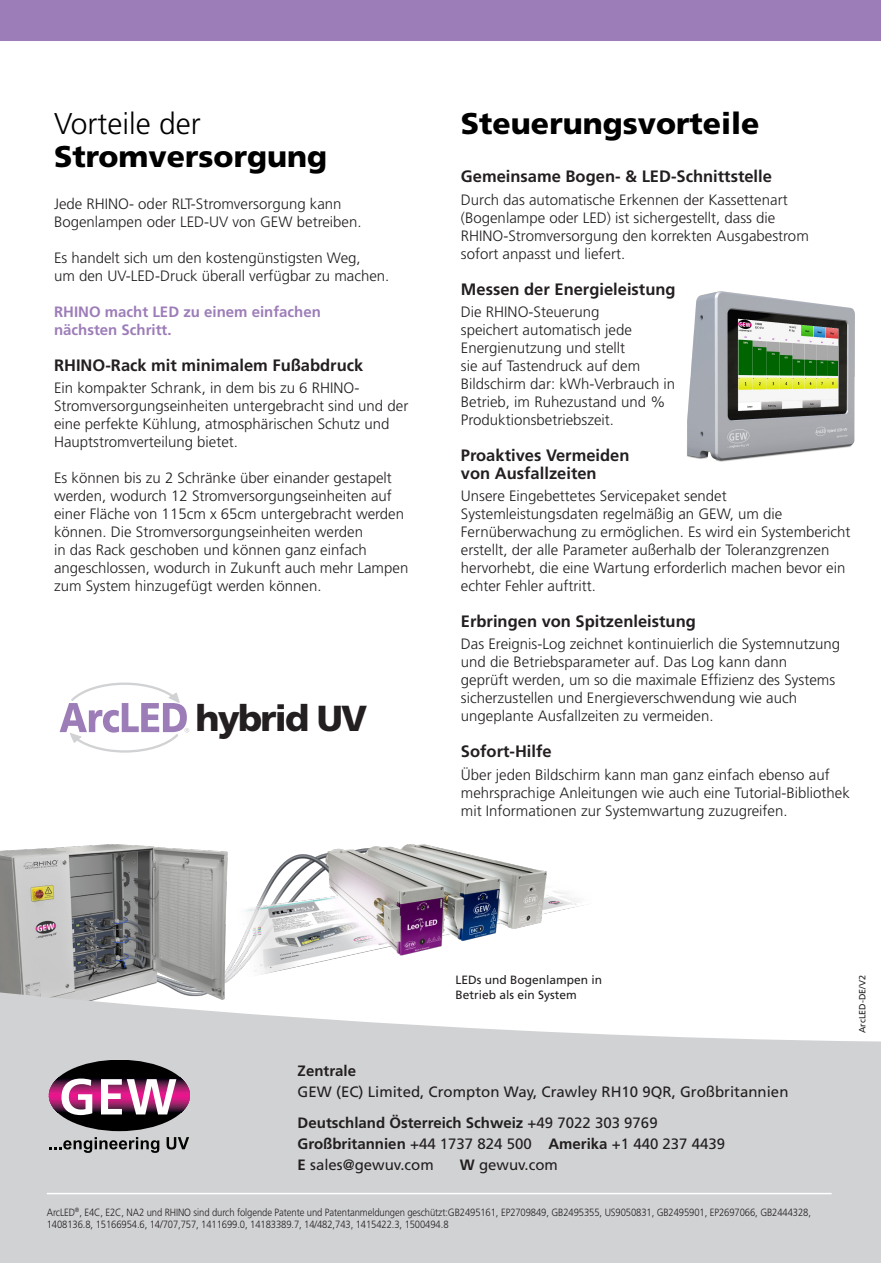
<style>
.page{position:relative;width:881px;height:1263px;background:#fff}
.page>*{position:absolute;margin:0;border:0;box-sizing:border-box;transform-origin:0 0}
.t1{font:900 36.15px "Frutiger LT";letter-spacing:-.05em;color:#231f20}
.t2{font:900 30px/33px "Frutiger LT";color:#000}
.t3{font:700 16.5px/18px "Frutiger LT";color:#231f20}
.t4{font:300 15px/18px "Frutiger LT";color:#231f20}
.t5{font:700 15px/21px "Frutiger LT";color:#231f20}
.t6{font:15px "Frutiger LT";color:#231f20}
.t7{font:700 15px/18px "Frutiger LT";color:#9d7db8}
.t8{font:12px/15px "Frutiger LT";color:#231f20}
.t9{font:300 10.5px/12px "Frutiger LT";letter-spacing:-.01em;color:#231f20;scale:.9 1}
.t10{font:9px "Frutiger LT";color:#231f20}
.s1{font-weight:300}
.s2{font-weight:400}
.s3{font-weight:700}
</style>
<div class="page">
<img style="left:0;top:845px;width:583px;height:136px">
<div style="left:0;top:0;width:880px;height:41px;background:#9d7db8"></div>
<svg style="left:0;top:981px;width:880px;height:282px;background:#d7d8d9"></svg>
<svg style="left:49px;top:1137px;width:110px;height:16px;background:#939495"></svg>
<svg style="left:166px;top:1137px;width:23px;height:12px"></svg>
<svg style="left:49px;top:1114px;width:141px;height:17px;background:#545556"></svg>
<hr style="left:49px;top:1113px;width:141px;height:1px;background:#000002">
<hr style="left:49px;top:1112px;width:141px;height:1px;background:#05020a">
<hr style="left:49px;top:1111px;width:141px;height:1px;background:#1d0a1f">
<hr style="left:49px;top:1110px;width:141px;height:1px;background:#33122d">
<hr style="left:49px;top:1109px;width:141px;height:1px;background:#421838">
<hr style="left:49px;top:1108px;width:141px;height:1px;background:#551f43">
<hr style="left:49px;top:1107px;width:141px;height:1px;background:#63224b">
<hr style="left:49px;top:1106px;width:141px;height:1px;background:#752455">
<hr style="left:49px;top:1105px;width:141px;height:1px;background:#87245e">
<hr style="left:49px;top:1104px;width:141px;height:1px;background:#942365">
<hr style="left:49px;top:1103px;width:141px;height:1px;background:#a4256d">
<hr style="left:49px;top:1102px;width:141px;height:1px;background:#b02072">
<hr style="left:49px;top:1101px;width:141px;height:1px;background:#bf1c79">
<hr style="left:49px;top:1100px;width:141px;height:1px;background:#c81b7e">
<hr style="left:49px;top:1099px;width:141px;height:1px;background:#d71683">
<hr style="left:49px;top:1098px;width:141px;height:1px;background:#de1988">
<hr style="left:49px;top:1097px;width:141px;height:1px;background:#e4168b">
<hr style="left:49px;top:1096px;width:141px;height:1px;background:#e8158c">
<hr style="left:49px;top:1095px;width:141px;height:1px;background:#ea148d">
<hr style="left:49px;top:1094px;width:141px;height:1px;background:#e6158c">
<hr style="left:49px;top:1093px;width:141px;height:1px;background:#de1988">
<hr style="left:49px;top:1092px;width:141px;height:1px;background:#d51d85">
<hr style="left:49px;top:1091px;width:141px;height:1px;background:#cc197e">
<hr style="left:49px;top:1090px;width:141px;height:1px;background:#c21c7a">
<hr style="left:49px;top:1089px;width:141px;height:1px;background:#b42174">
<hr style="left:49px;top:1088px;width:141px;height:1px;background:#a7246e">
<hr style="left:49px;top:1087px;width:141px;height:1px;background:#982467">
<hr style="left:49px;top:1086px;width:141px;height:1px;background:#87245e">
<hr style="left:49px;top:1085px;width:141px;height:1px;background:#7a2457">
<hr style="left:49px;top:1084px;width:141px;height:1px;background:#67214d">
<hr style="left:49px;top:1083px;width:141px;height:1px;background:#592045">
<hr style="left:49px;top:1082px;width:141px;height:1px;background:#461a3a">
<hr style="left:49px;top:1081px;width:141px;height:1px;background:#33122d">
<hr style="left:49px;top:1080px;width:141px;height:1px;background:#220a23">
<hr style="left:49px;top:1079px;width:141px;height:1px;background:#0a060f">
<hr style="left:49px;top:1078px;width:141px;height:1px;background:#000006">
<hr style="left:49px;top:1077px;width:141px;height:1px;background:#000002">
<svg style="left:49px;top:1060px;width:141px;height:17px;background:#505052"></svg>
<svg style="left:101px;top:1079px;width:75px;height:35px"></svg>
<svg style="left:61px;top:1078px;width:31px;height:37px"></svg>
<hr style="left:47px;top:1193px;width:784px;height:1px;background:#fff">
<img style="left:687px;top:291px;width:167px;height:171px">
<svg style="left:60px;top:682px;width:129px;height:71px"></svg>
<p class="t2" style="left:54px;top:107px;width:274px"><span class="s1">Vorteile der<br></span>Stromversorgung</p>
<p class="t2" style="left:460px;top:107px;width:300px">Steuerungsvorteile</p>
<p class="t3" style="left:460px;top:168px;width:312px">Gemeinsame Bogen- &amp; LED-Schnittstelle</p>
<p class="t4" style="left:460px;top:191px;width:349px">Durch das automatische Erkennen der Kassettenart (Bogenlampe oder LED) ist sichergestellt, dass die RHINO-Stromversorgung den korrekten Ausgabestrom sofort anpasst und liefert.</p>
<p class="t3" style="left:460px;top:280px;width:216px">Messen der Energieleistung</p>
<p class="t4" style="left:460px;top:303px;width:216px">Die RHINO-Steuerung<br>speichert automatisch jede<br>Energienutzung und stellt<br>sie auf Tastendruck auf dem<br>Bildschirm dar: kWh-Verbrauch in<br>Betrieb, im Ruhezustand und %<br>Produktionsbetriebszeit.</p>
<p class="t3" style="left:460px;top:446px;width:170px">Proaktives Vermeiden von Ausfallzeiten</p>
<p class="t4" style="left:460px;top:487px;width:391px">Unsere Eingebettetes Servicepaket sendet Systemleistungsdaten regelmäßig an GEW, um die Fernüberwachung zu ermöglichen. Es wird ein Systembericht erstellt, der alle Parameter außerhalb der Toleranzgrenzen hervorhebt, die eine Wartung erforderlich machen bevor ein echter Fehler auftritt.</p>
<p class="t3" style="left:460px;top:612px;width:236px">Erbringen von Spitzenleistung</p>
<p class="t4" style="left:460px;top:635px;width:380px">Das Ereignis-Log zeichnet kontinuierlich die Systemnutzung und die Betriebsparameter auf. Das Log kann dann<br>geprüft werden, um so die maximale Effizienz des Systems sicherzustellen und Energieverschwendung wie auch ungeplante Ausfallzeiten zu vermeiden.</p>
<p class="t3" style="left:460px;top:743px;width:92px">Sofort-Hilfe</p>
<p class="t4" style="left:460px;top:766px;width:390px">Über jeden Bildschirm kann man ganz einfach ebenso auf mehrsprachige Anleitungen wie auch eine Tutorial-Bibliothek mit Informationen zur Systemwartung zuzugreifen.</p>
<p class="t4" style="left:54px;top:195px;width:309px">Jede RHINO- oder RLT-Stromversorgung kann<br>Bogenlampen oder LED-UV von GEW betreiben.</p>
<p class="t4" style="left:54px;top:249px;width:337px">Es handelt sich um den kostengünstigsten Weg,<br>um den UV-LED-Druck überall verfügbar zu machen.</p>
<p class="t7" style="left:54px;top:303px;width:268px">RHINO macht LED zu einem einfachen nächsten Schritt.</p>
<p class="t3" style="left:54px;top:356px;width:310px">RHINO-Rack mit minimalem Fußabdruck</p>
<p class="t4" style="left:54px;top:379px;width:355px">Ein kompakter Schrank, in dem bis zu 6 RHINO-Stromversorgungseinheiten untergebracht sind und der eine perfekte Kühlung, atmosphärischen Schutz und Hauptstromverteilung bietet.</p>
<p class="t4" style="left:54px;top:469px;width:355px">Es können bis zu 2 Schränke über einander gestapelt werden, wodurch 12 Stromversorgungseinheiten auf einer Fläche von 115cm x 65cm untergebracht werden können. Die Stromversorgungseinheiten werden<br>in das Rack geschoben und können ganz einfach angeschlossen, wodurch in Zukunft auch mehr Lampen zum System hinzugefügt werden können.</p>
<p class="t1" style="left:195px;top:697px;width:173px">hybrid UV</p>
<p class="t8" style="left:455px;top:972px;width:148px">LEDs und Bogenlampen in<br>Betrieb als ein System</p>
<p class="t5" style="left:297px;top:1060px;width:60px">Zentrale</p>
<p class="t6" style="left:297px;top:1082px;width:492px">GEW (EC) Limited, Crompton Way, Crawley RH10 9QR, Großbritannien</p>
<p class="t5" style="left:297px;top:1113px;width:429px">Deutschland Österreich Schweiz <span class="s2">+49 7022 303 9769<br></span>Großbritannien <span class="s2">+44 1737 824 500</span> Amerika <span class="s2">+1 440 237 4439</span></p>
<p class="t6" style="left:297px;top:1156px;width:137px"><span class="s3">E</span> sales@gewuv.com</p>
<p class="t6" style="left:459px;top:1156px;width:100px"><span class="s3">W</span> gewuv.com</p>
<p class="t9" style="left:47px;top:1206px;width:850px">ArcLED<sup>®</sup>, E4C, E2C, NA2 und RHINO sind durch folgende Patente und Patentanmeldungen geschützt:GB2495161, EP2709849, GB2495355, US9050831, GB2495901, EP2697066, GB2444328,<br>1408136.8, 15166954.6, 14/707,757, 1411699.0, 14183389.7, 14/482,743, 1415422.3, 1500494.8</p>
<p class="t10" style="left:856px;top:1033px;width:60px;rotate:-90deg">ArcLED-DE/V2</p>
</div>
